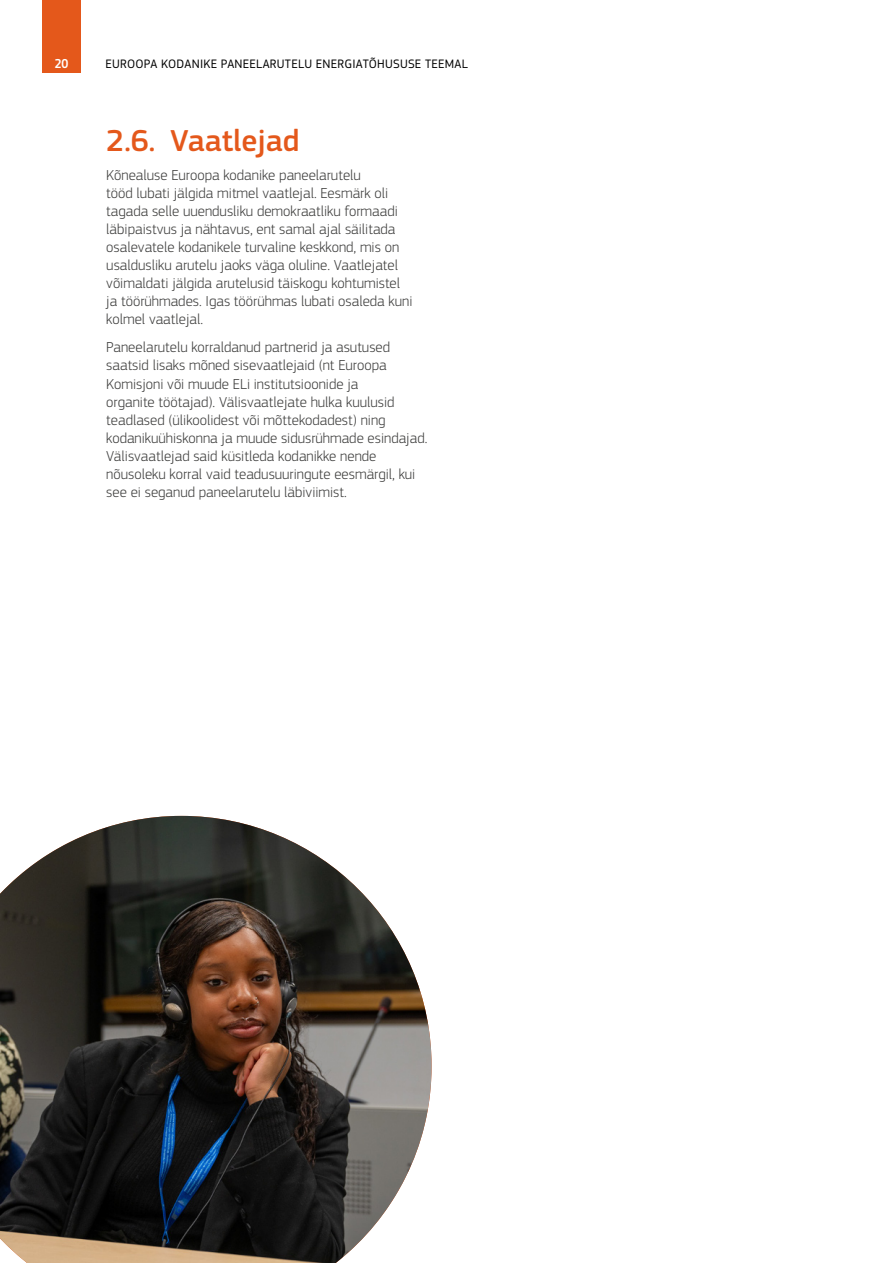
<style>
.page{position:relative;width:893px;height:1263px;background:#fff}
.page>*{position:absolute;margin:0;border:0;box-sizing:border-box;transform-origin:0 0}
.Heading_2__H2__numbering{font:500 31.5px "EC Square Sans Pro";color:#e4581b}
.Body_text__P{font:300 15px/18px "EC Square Sans Pro";color:#3c3c3b}
.t1{font:500 13.5px "EC Square Sans Cond Pro";color:#fff}
.t2{font:12.75px "EC Square Sans Pro";letter-spacing:.02em;color:#000}
</style>
<div class="page">
<div style="left:43px;top:0;width:38px;height:72px;background:#e4581b"></div>
<img style="left:0;top:816px;width:432px;height:447px">
<p class="t1" style="left:55px;top:56px;width:15px">20</p>
<p class="t2" style="left:105px;top:56px;width:364px">EUROOPA KODANIKE PANEELARUTELU ENERGIATÕHUSUSE TEEMAL</p>
<h2 class="Heading_2__H2__numbering" style="left:106px;top:122px;width:195px">2.6. Vaatlejad</h2>
<p class="Body_text__P" style="left:106px;top:166px;width:308px">Kõnealuse Euroopa kodanike paneelarutelu<br>tööd lubati jälgida mitmel vaatlejal. Eesmärk oli tagada selle uuendusliku demokraatliku formaadi läbipaistvus ja nähtavus, ent samal ajal säilitada osalevatele kodanikele turvaline keskkond, mis on usaldusliku arutelu jaoks väga oluline. Vaatlejatel võimaldati jälgida arutelusid täiskogu kohtumistel ja töörühmades. Igas töörühmas lubati osaleda kuni kolmel vaatlejal.</p>
<p class="Body_text__P" style="left:106px;top:338px;width:323px">Paneelarutelu korraldanud partnerid ja asutused saatsid lisaks mõned sisevaatlejaid (nt Euroopa Komisjoni või muude ELi institutsioonide ja<br>organite töötajad). Välisvaatlejate hulka kuulusid teadlased (ülikoolidest või mõttekodadest) ning kodanikuühiskonna ja muude sidusrühmade esindajad.<br>Välisvaatlejad said küsitleda kodanikke nende nõusoleku korral vaid teadusuuringute eesmärgil, kui see ei seganud paneelarutelu läbiviimist.</p>
</div>
